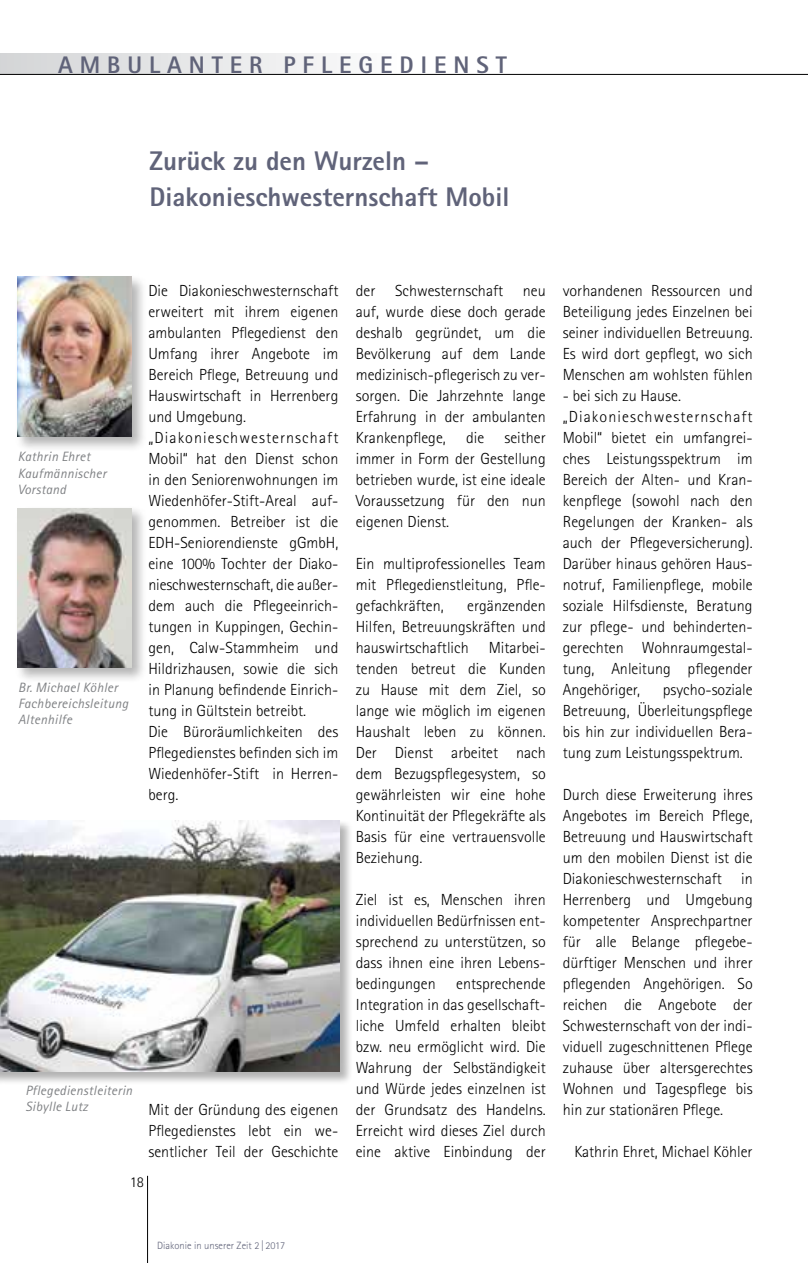
<style>
.page{position:relative;width:808px;height:1263px;background:#fff}
.page>*{position:absolute;margin:0;border:0;box-sizing:border-box;transform-origin:0 0}
.t1{font:800 27px/36px "Agfa Rotis Sans Serif";color:#606379}
.t2{font:800 24px "Agfa Rotis Sans Serif";letter-spacing:.29em;color:#606379}
.t3{font:300 16.05px/21px "Agfa Rotis Sans Serif";color:#000;text-align:justify}
.t4{font:300 15px "Agfa Rotis Sans Serif";color:#000}
.t5{font:italic 13.5px/16.2px "Agfa Rotis Sans Serif";letter-spacing:.02em;color:#808285}
.t6{font:300 10.5px "Agfa Rotis Sans Serif";color:#606379}
</style>
<div class="page">
<div style="left:0;top:54px;width:401px;height:20px;background:linear-gradient(to right,#d3d5d6,#fcfcfd)"></div>
<hr style="left:147px;top:1176px;width:1px;height:87px;background:#000">
<hr style="left:0;top:74px;width:808px;height:1px;background:#000">
<div style="left:0;top:819px;width:353px;height:266px;background:#000;opacity:.3"></div>
<img style="left:0;top:820px;width:339px;height:252px">
<div style="left:14px;top:505px;width:133px;height:178px;background:#000;opacity:.3"></div>
<img style="left:17px;top:508px;width:115px;height:160px">
<div style="left:14px;top:274px;width:133px;height:178px;background:#000;opacity:.3"></div>
<img style="left:17px;top:277px;width:115px;height:159px">
<h2 class="t2" style="left:58px;top:49px;width:450px">AMBULANTER PFLEGEDIENST</h2>
<h1 class="t1" style="left:149px;top:142px;width:361px">Zurück zu den Wurzeln –<br>Diakonieschwesternschaft Mobil</h1>
<p class="t5" style="left:18px;top:449px;width:90px">Kathrin Ehret<br>Kaufmännischer<br>Vorstand</p>
<p class="t5" style="left:18px;top:679px;width:112px">Br. Michael Köhler<br>Fachbereichsleitung<br>Altenhilfe</p>
<p class="t3" style="left:148px;top:280px;width:191px;text-align:left">Die Diakonieschwesternschaft erweitert mit ihrem eigenen ambulanten Pflegedienst den<br>Umfang ihrer Angebote im<br>Bereich Pflege, Betreuung und<br>Hauswirtschaft in Herrenberg und Umgebung. „Diakonieschwesternschaft<br>Mobil“ hat den Dienst schon in den Seniorenwohnungen im<br>Wiedenhöfer-Stift-Areal auf&shy;genommen. Betreiber ist die<br>EDH-Seniorendienste gGmbH, eine 100% Tochter der Diako&shy;nieschwesternschaft, die außer&shy;dem auch die Pflegeeinrich&shy;tungen in Kuppingen, Gechin&shy;gen, Calw-Stammheim und<br>Hildrizhausen, sowie die sich in Planung befindende Einrich&shy;tung in Gültstein betreibt.<br>Die Büroräumlichkeiten des<br>Pflegedienstes befinden sich im<br>Wiedenhöfer-Stift in Herren&shy;berg.</p>
<p class="t5" style="left:26px;top:1082px;width:108px">Pflegedienstleiterin<br>Sibylle Lutz</p>
<p class="t3" style="left:148px;top:1099px;width:191px">Mit der Gründung des eigenen Pflegedienstes lebt ein we&shy;sentlicher Teil der Geschichte</p>
<p class="t4" style="left:130px;top:1173px;width:16px">18</p>
<p class="t3" style="left:356px;top:280px;width:191px">der Schwesternschaft neu auf, wurde diese doch gerade deshalb gegründet, um die Bevölkerung auf dem Lande medizinisch-pflegerisch zu ver&shy;sorgen. Die Jahrzehnte lange Erfahrung in der ambulanten Krankenpflege,</p>
<p class="t3" style="left:356px;top:427px;width:191px;text-indent:149px">seither immer in Form der Gestellung betrieben wurde, ist eine ideale Voraussetzung für den nun eigenen Dienst.</p>
<p class="t3" style="left:356px;top:553px;width:191px">Ein multiprofessionelles Team mit Pflegedienstleitung, Pfle&shy;gefachkräften,</p>
<p class="t3" style="left:466px;top:427px;width:20px">die</p>
<p class="t3" style="left:356px;top:595px;width:191px;text-indent:111px">ergänzenden Hilfen, Betreuungskräften und hauswirtschaftlich Mitarbei&shy;tenden betreut die Kunden zu Hause mit dem Ziel, so lange wie möglich im eigenen Haushalt leben zu können.<br>Der Dienst arbeitet nach dem Bezugspflegesystem, so gewährleisten wir eine hohe Kontinuität der Pflegekräfte als Basis für eine vertrauensvolle Beziehung.</p>
<p class="t3" style="left:356px;top:889px;width:191px">Ziel ist es, Menschen ihren individuellen Bedürfnissen ent&shy;sprechend zu unterstützen, so dass ihnen eine ihren Lebens&shy;bedingungen</p>
<p class="t3" style="left:356px;top:973px;width:191px;text-indent:100px">entsprechende Integration in das gesellschaft&shy;liche Umfeld erhalten bleibt bzw. neu ermöglicht wird. Die Wahrung der Selbständigkeit und Würde jedes einzelnen ist der Grundsatz des Handelns.<br>Erreicht wird dieses Ziel durch eine aktive Einbindung der</p>
<p class="t3" style="left:563px;top:280px;width:191px">vorhandenen Ressourcen und Beteiligung jedes Einzelnen bei seiner individuellen Betreuung.<br>Es wird dort gepflegt, wo sich Menschen am wohlsten fühlen</p>
<p class="t3" style="left:563px;top:385px;width:191px;text-align:left">- bei sich zu Hause. „Diakonieschwesternschaft<br>Mobil“ bietet ein umfangrei&shy;ches Leistungsspektrum im<br>Bereich der Alten- und Kran&shy;kenpflege (sowohl nach den<br>Regelungen der Kranken- als auch der Pflegeversicherung).<br>Darüber hinaus gehören Haus&shy;notruf, Familienpflege, mobile soziale Hilfsdienste, Beratung zur pflege- und behinderten&shy;gerechten Wohnraumgestal&shy;tung, Anleitung pflegender<br>Angehöriger,</p>
<p class="t3" style="left:563px;top:679px;width:191px;text-indent:100px">psycho-soziale Betreuung, Überleitungspflege bis hin zur individuellen Bera&shy;tung zum Leistungsspektrum.</p>
<p class="t3" style="left:563px;top:784px;width:191px">Durch diese Erweiterung ihres Angebotes im Bereich Pflege, Betreuung und Hauswirtschaft um den mobilen Dienst ist die Diakonieschwesternschaft in Herrenberg und Umgebung kompetenter Ansprechpartner für alle Belange pflegebe&shy;dürftiger Menschen und ihrer pflegenden Angehörigen. So reichen die Angebote der Schwesternschaft von der indi&shy;viduell zugeschnittenen Pflege zuhause über altersgerechtes Wohnen und Tagespflege bis hin zur stationären Pflege.</p>
<p class="t3" style="left:574px;top:1141px;width:180px">Kathrin Ehret, Michael Köhler</p>
<p class="t6" style="left:157px;top:1239px;width:130px">Diakonie in unserer Zeit 2 | 2017</p>
</div>
